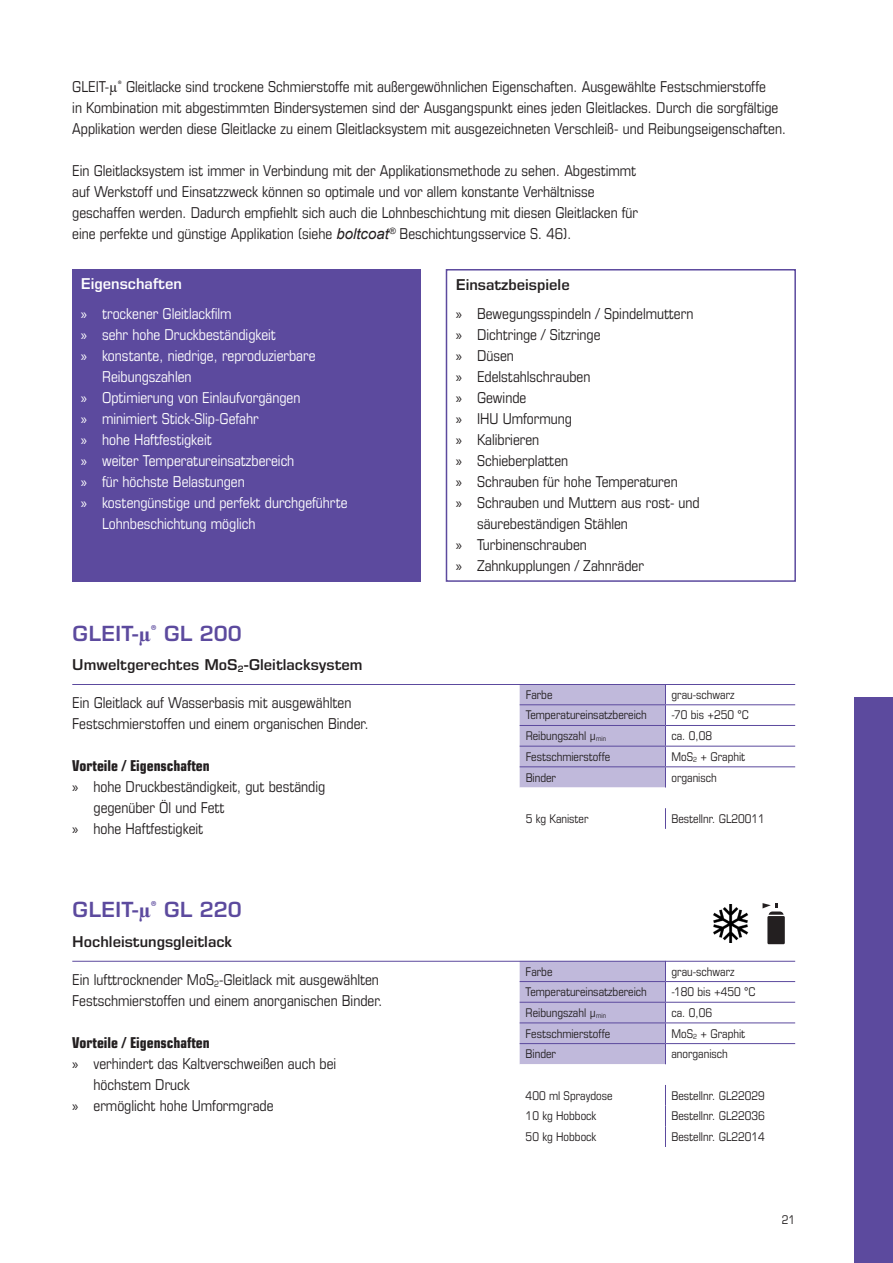
<style>
.page{position:relative;width:893px;height:1263px;background:#fff}
.page>*{position:absolute;margin:0;border:0;box-sizing:border-box;transform-origin:0 0}
.Überschrift_2{font:600 21px "Eurostile LT Pro";color:#5c4a9e}
.Katalog_Fließtext{font:condensed 15px/21px "Eurostile LT Pro";color:#231f20}
.t1{font:condensed 15px/21px "Eurostile LT Pro";color:#fff}
.Überschrift_2-2{font:600 15px "Eurostile LT Pro";color:#231f20}
.Katalog_Fließtext-2{font:700 condensed 15px "Eurostile LT Pro";color:#231f20}
.Überschrift_3{font:600 15px "Eurostile LT Pro";color:#231f20}
.Überschrift_3-2{font:600 15px "Eurostile LT Pro";color:#fff}
.Katalog_Fließtext-3{font:condensed 12px "Eurostile LT Pro";color:#231f20}
.t2{font:condensed 12px "Eurostile LT Std";color:#231f20}
.s1{font-family:"Times New Roman";font-stretch:normal}
.s2{font-family:"Arial";font-style:italic;font-stretch:normal}
.s3{font-family:"Myriad Pro";font-stretch:normal}
.s4{font-family:"Times New Roman";font-weight:700}
</style>
<div class="page">
<hr style="left:0;top:0;width:1px;height:336px;background:#5c4a9e">
<div style="left:854px;top:697px;width:39px;height:566px;background:#5c4a9e"></div>
<div style="left:446px;top:269px;width:350px;height:313px;border:2px solid #5c4a9e"></div>
<div style="left:72px;top:270px;width:349px;height:312px;background:#5c4a9e"></div>
<svg style="left:520px;top:685px;width:275px;height:144px"></svg>
<hr style="left:520px;top:704px;width:145px;height:1px;background:#5c4a9e">
<hr style="left:665px;top:704px;width:130px;height:1px;background:#5c4a9e">
<hr style="left:520px;top:725px;width:145px;height:1px;background:#5c4a9e">
<hr style="left:665px;top:725px;width:130px;height:1px;background:#5c4a9e">
<hr style="left:520px;top:746px;width:145px;height:1px;background:#5c4a9e">
<hr style="left:665px;top:746px;width:130px;height:1px;background:#5c4a9e">
<hr style="left:520px;top:766px;width:145px;height:1px;background:#5c4a9e">
<hr style="left:665px;top:766px;width:130px;height:1px;background:#5c4a9e">
<hr style="left:72px;top:684px;width:723px;height:1px;background:#5c4a9e">
<svg style="left:665px;top:982px;width:130px;height:83px"></svg>
<div style="left:520px;top:962px;width:146px;height:102px;background:#c0b9db"></div>
<svg style="left:665px;top:1085px;width:1px;height:62px"></svg>
<hr style="left:520px;top:981px;width:145px;height:1px;background:#5c4a9e">
<hr style="left:665px;top:981px;width:130px;height:1px;background:#5c4a9e">
<hr style="left:520px;top:1002px;width:145px;height:1px;background:#5c4a9e">
<hr style="left:665px;top:1002px;width:130px;height:1px;background:#5c4a9e">
<hr style="left:520px;top:1022px;width:145px;height:1px;background:#5c4a9e">
<hr style="left:665px;top:1022px;width:130px;height:1px;background:#5c4a9e">
<hr style="left:520px;top:1043px;width:145px;height:1px;background:#5c4a9e">
<hr style="left:665px;top:1043px;width:130px;height:1px;background:#5c4a9e">
<svg style="left:762px;top:903px;width:23px;height:41px"></svg>
<img style="left:713px;top:905px;width:36px;height:37px">
<hr style="left:72px;top:961px;width:723px;height:1px;background:#5c4a9e">
<p class="Katalog_Fließtext" style="left:72px;top:76px;width:715px">GLEIT-<span class="s1">µ</span><sup>®</sup> Gleitlacke sind trockene Schmierstoffe mit außergewöhnlichen Eigenschaften. Ausgewählte Festschmierstoffe<br>in Kombination mit abgestimmten Bindersystemen sind der Ausgangspunkt eines jeden Gleitlackes. Durch die sorgfältige<br>Applikation werden diese Gleitlacke zu einem Gleitlacksystem mit ausgezeichneten Verschleiß- und Reibungseigenschaften.</p>
<p class="Katalog_Fließtext" style="left:72px;top:160px;width:567px">Ein Gleitlacksystem ist immer in Verbindung mit der Applikationsmethode zu sehen. Abgestimmt auf Werkstoff und Einsatzzweck können so optimale und vor allem konstante Verhältnisse geschaffen werden. Dadurch empfiehlt sich auch die Lohnbeschichtung mit diesen Gleitlacken für eine perfekte und günstige Applikation (siehe <span class="s2">boltcoat</span><sup>®</sup> Beschichtungsservice S. 46).</p>
<p class="Überschrift_3" style="left:456px;top:275px;width:115px">Einsatzbeispiele</p>
<p class="Katalog_Fließtext" style="left:456px;top:303px;width:239px"><span class="s3">»</span> Bewegungsspindeln / Spindelmuttern</p>
<p class="Katalog_Fließtext" style="left:456px;top:324px;width:146px"><span class="s3">»</span> Dichtringe / Sitzringe</p>
<p class="Katalog_Fließtext" style="left:456px;top:345px;width:60px"><span class="s3">»</span> Düsen</p>
<p class="Katalog_Fließtext" style="left:456px;top:366px;width:136px"><span class="s3">»</span> Edelstahlschrauben</p>
<p class="Katalog_Fließtext" style="left:456px;top:387px;width:72px"><span class="s3">»</span> Gewinde</p>
<p class="Katalog_Fließtext" style="left:456px;top:408px;width:118px"><span class="s3">»</span> IHU Umformung</p>
<p class="Katalog_Fließtext" style="left:456px;top:429px;width:85px"><span class="s3">»</span> Kalibrieren</p>
<p class="Katalog_Fließtext" style="left:456px;top:450px;width:114px"><span class="s3">»</span> Schieberplatten</p>
<p class="Katalog_Fließtext" style="left:456px;top:471px;width:223px"><span class="s3">»</span> Schrauben für hohe Temperaturen</p>
<p class="Katalog_Fließtext" style="left:477px;top:492px;width:224px;text-indent:-21px"><span class="s3">»</span> Schrauben und Muttern aus rost- und säurebeständigen Stählen</p>
<p class="Katalog_Fließtext" style="left:456px;top:534px;width:133px"><span class="s3">»</span> Turbinenschrauben</p>
<p class="Katalog_Fließtext" style="left:456px;top:555px;width:190px"><span class="s3">»</span> Zahnkupplungen / Zahnräder</p>
<p class="Überschrift_3-2" style="left:81px;top:275px;width:103px">Eigenschaften</p>
<p class="t1" style="left:81px;top:303px;width:152px"><span class="s3">»</span> trockener Gleitlackfilm</p>
<p class="t1" style="left:81px;top:324px;width:197px"><span class="s3">»</span> sehr hohe Druckbeständigkeit</p>
<p class="t1" style="left:102px;top:345px;width:215px;text-indent:-21px"><span class="s3">»</span> konstante, niedrige, reproduzierbare<br>Reibungszahlen</p>
<p class="t1" style="left:81px;top:387px;width:221px"><span class="s3">»</span> Optimierung von Einlaufvorgängen</p>
<p class="t1" style="left:81px;top:408px;width:179px"><span class="s3">»</span> minimiert Stick-Slip-Gefahr</p>
<p class="t1" style="left:81px;top:429px;width:132px"><span class="s3">»</span> hohe Haftfestigkeit</p>
<p class="t1" style="left:81px;top:450px;width:215px"><span class="s3">»</span> weiter Temperatureinsatzbereich</p>
<p class="t1" style="left:81px;top:471px;width:165px"><span class="s3">»</span> für höchste Belastungen</p>
<p class="t1" style="left:102px;top:492px;width:247px;text-indent:-21px"><span class="s3">»</span> kostengünstige und perfekt durchgeführte<br>Lohnbeschichtung möglich</p>
<p class="Überschrift_2" style="left:72px;top:620px;width:171px">GLEIT-<span class="s4">µ</span><sup>®</sup> GL 200</p>
<p class="Überschrift_2-2" style="left:72px;top:655px;width:292px">Umweltgerechtes MoS<sub>2</sub>-Gleitlacksystem</p>
<p class="Katalog_Fließtext" style="left:72px;top:692px;width:298px">Ein Gleitlack auf Wasserbasis mit ausgewählten<br>Festschmierstoffen und einem organischen Binder.</p>
<p class="Katalog_Fließtext-2" style="left:72px;top:756px;width:139px">Vorteile / Eigenschaften</p>
<p class="Katalog_Fließtext" style="left:94px;top:776px;width:233px;text-indent:-21px"><span class="s3">»</span> hohe Druckbeständigkeit, gut beständig gegenüber Öl und Fett</p>
<p class="Katalog_Fließtext" style="left:72px;top:818px;width:132px"><span class="s3">»</span> hohe Haftfestigkeit</p>
<p class="Überschrift_2" style="left:72px;top:897px;width:171px">GLEIT-<span class="s4">µ</span><sup>®</sup> GL 220</p>
<p class="Überschrift_2-2" style="left:72px;top:932px;width:161px">Hochleistungsgleitlack</p>
<p class="Katalog_Fließtext" style="left:72px;top:969px;width:312px">Ein lufttrocknender MoS<sub>2</sub>-Gleitlack mit ausgewählten<br>Festschmierstoffen und einem anorganischen Binder.</p>
<p class="Katalog_Fließtext-2" style="left:72px;top:1033px;width:139px">Vorteile / Eigenschaften</p>
<p class="Katalog_Fließtext" style="left:94px;top:1053px;width:244px;text-indent:-21px"><span class="s3">»</span> verhindert das Kaltverschweißen auch bei höchstem Druck</p>
<p class="Katalog_Fließtext" style="left:72px;top:1095px;width:203px"><span class="s3">»</span> ermöglicht hohe Umformgrade</p>
<p class="Katalog_Fließtext-3" style="left:526px;top:687px;width:28px">Farbe</p>
<p class="Katalog_Fließtext-3" style="left:671px;top:687px;width:65px">grau-schwarz</p>
<p class="Katalog_Fließtext-3" style="left:526px;top:708px;width:123px">Temperatureinsatzbereich</p>
<p class="Katalog_Fließtext-3" style="left:671px;top:708px;width:79px">-70 bis +250 °C</p>
<p class="Katalog_Fließtext-3" style="left:526px;top:729px;width:82px">Reibungszahl µ<sub>min</sub></p>
<p class="Katalog_Fließtext-3" style="left:671px;top:729px;width:42px">ca. 0,08</p>
<p class="Katalog_Fließtext-3" style="left:526px;top:749px;width:86px">Festschmierstoffe</p>
<p class="Katalog_Fließtext-3" style="left:671px;top:749px;width:75px">MoS<sub>2</sub> + Graphit</p>
<p class="Katalog_Fließtext-3" style="left:526px;top:770px;width:32px">Binder</p>
<p class="Katalog_Fließtext-3" style="left:671px;top:770px;width:47px">organisch</p>
<p class="Katalog_Fließtext-3" style="left:526px;top:811px;width:64px">5 kg Kanister</p>
<p class="Katalog_Fließtext-3" style="left:671px;top:811px;width:95px">Bestellnr. GL20011</p>
<p class="Katalog_Fließtext-3" style="left:526px;top:964px;width:28px">Farbe</p>
<p class="Katalog_Fließtext-3" style="left:671px;top:964px;width:65px">grau-schwarz</p>
<p class="Katalog_Fließtext-3" style="left:526px;top:985px;width:123px">Temperatureinsatzbereich</p>
<p class="Katalog_Fließtext-3" style="left:671px;top:985px;width:86px">-180 bis +450 °C</p>
<p class="Katalog_Fließtext-3" style="left:526px;top:1006px;width:82px">Reibungszahl µ<sub>min</sub></p>
<p class="Katalog_Fließtext-3" style="left:671px;top:1006px;width:42px">ca. 0,06</p>
<p class="Katalog_Fließtext-3" style="left:526px;top:1026px;width:86px">Festschmierstoffe</p>
<p class="Katalog_Fließtext-3" style="left:671px;top:1026px;width:75px">MoS<sub>2</sub> + Graphit</p>
<p class="Katalog_Fließtext-3" style="left:526px;top:1047px;width:32px">Binder</p>
<p class="Katalog_Fließtext-3" style="left:671px;top:1047px;width:58px">anorganisch</p>
<p class="Katalog_Fließtext-3" style="left:526px;top:1088px;width:88px">400 ml Spraydose</p>
<p class="Katalog_Fließtext-3" style="left:671px;top:1088px;width:95px">Bestellnr. GL22029</p>
<p class="Katalog_Fließtext-3" style="left:526px;top:1109px;width:72px">10 kg Hobbock</p>
<p class="Katalog_Fließtext-3" style="left:671px;top:1109px;width:95px">Bestellnr. GL22036</p>
<p class="Katalog_Fließtext-3" style="left:526px;top:1130px;width:72px">50 kg Hobbock</p>
<p class="Katalog_Fließtext-3" style="left:671px;top:1130px;width:95px">Bestellnr. GL22014</p>
<p class="t2" style="left:782px;top:1213px;width:15px">21</p>
</div>
